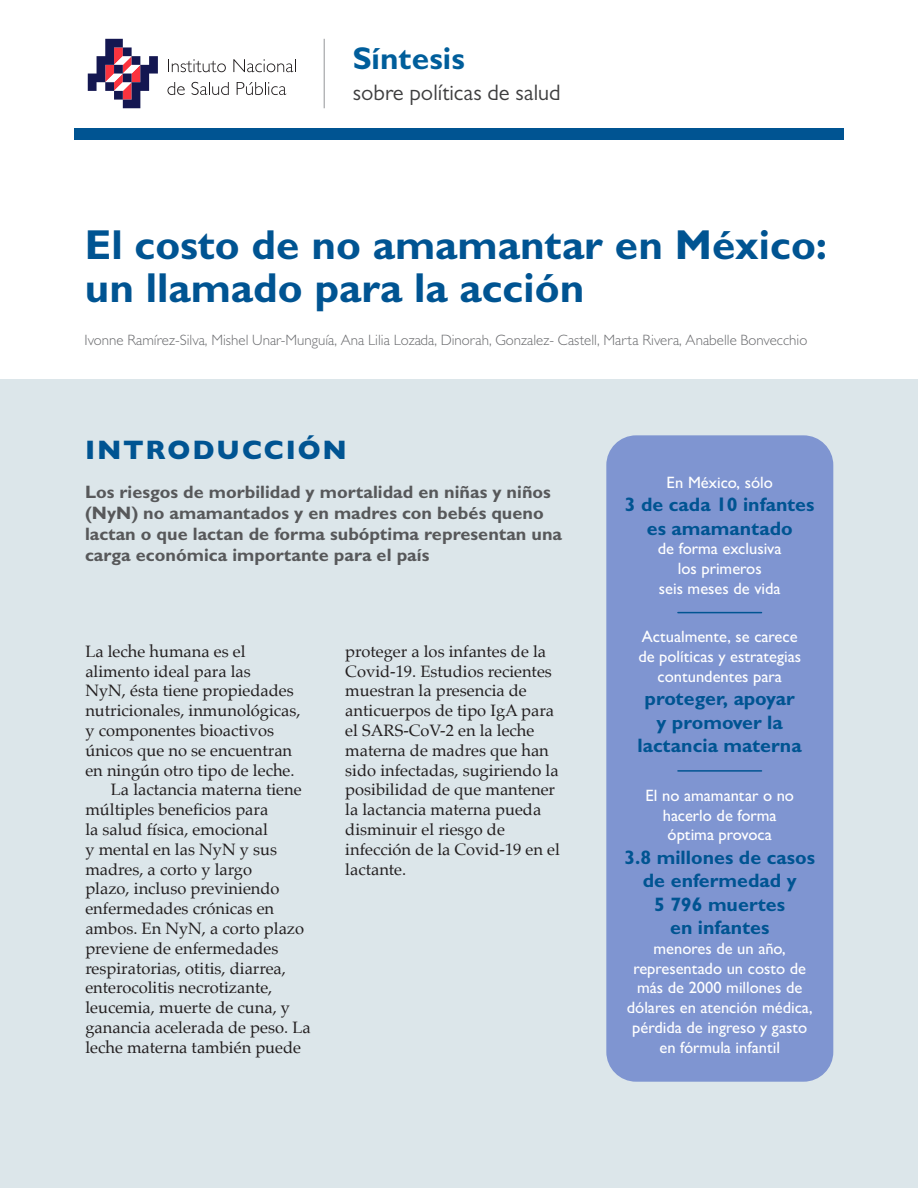
<style>
.page{position:relative;width:918px;height:1188px;background:#fff}
.page>*{position:absolute;margin:0;border:0;box-sizing:border-box;transform-origin:0 0}
.titulos{font:700 42px "Gill Sans";color:#005492}
.t1{font:700 31.5px "Gill Sans";color:#005e9b}
.subtitulos{font:800 27px "Gill Sans";letter-spacing:.075em;color:#005492}
.t2{font:22.5px "Gill Sans";color:#3e3e3f}
.Balazos{font:700 19.5px/23.4px "Gill Sans";color:#005492;text-align:center}
.subtitulo_resumen{font:700 18px/21px "Gill Sans";color:#57585a}
.CT_bandera_todo{font:16.5px/19.8px "Palatino";color:#231f20}
.Balazos-2{font:500 16.5px/19.8px "Gill Sans";color:#fff;text-align:center}
.CT_bandera_primer_pa{font:16.5px/19.8px "Palatino";color:#231f20}
.autores{font:300 15px "Gill Sans";color:#6c6d70}
</style>
<div class="page">
<div style="left:74px;top:128px;width:770px;height:12px;background:#005492"></div>
<hr style="left:324px;top:39px;width:1px;height:69px;background:#939598">
<svg style="left:168px;top:59px;width:58px;height:13px"></svg>
<svg style="left:233px;top:59px;width:63px;height:13px"></svg>
<svg style="left:167px;top:82px;width:18px;height:13px"></svg>
<svg style="left:191px;top:82px;width:38px;height:13px"></svg>
<svg style="left:237px;top:82px;width:49px;height:13px"></svg>
<svg style="left:88px;top:39px;width:70px;height:69px"></svg>
<div style="left:0;top:380px;width:918px;height:808px;background:#dce6ea"></div>
<div style="left:606px;top:435px;width:227px;height:647px;background:#7f95d1;border-radius:30px"></div>
<hr style="left:678px;top:770px;width:84px;height:2px;background:#005492">
<hr style="left:678px;top:612px;width:84px;height:1px;background:#005492">
<h2 class="t1" style="left:353px;top:38px;width:114px">Síntesis</h2>
<h3 class="t2" style="left:353px;top:80px;width:210px">sobre políticas de salud</h3>
<p class="titulos" style="left:85px;top:218px;width:744px">El costo de no amamantar en México:</p>
<p class="titulos" style="left:85px;top:262px;width:501px">un llamado para la acción</p>
<p class="autores" style="left:85px;top:331px;width:724px">Ivonne Ramírez-Silva, Mishel Unar-Munguía, Ana Lilia Lozada, Dinorah, Gonzalez- Castell, Marta Rivera, Anabelle Bonvecchio</p>
<p class="subtitulos" style="left:85px;top:434px;width:264px">INTRODUCCIÓN</p>
<p class="subtitulo_resumen" style="left:85px;top:481px;width:479px">Los riesgos de morbilidad y mortalidad en niñas y niños (NyN) no amamantados y en madres con bebés queno lactan o que lactan de forma subóptima representan una carga económica importante para el país</p>
<p class="CT_bandera_primer_pa" style="left:85px;top:641px;width:217px">La leche humana es el alimento ideal para las<br>NyN, ésta tiene propiedades nutricionales, inmunológicas, y componentes bioactivos únicos que no se encuentran en ningún otro tipo de leche.</p>
<p class="CT_bandera_todo" style="left:85px;top:780px;width:227px;text-indent:26px">La lactancia materna tiene múltiples beneficios para<br>la salud física, emocional<br>y mental en las NyN y sus madres, a corto y largo<br>plazo, incluso previniendo enfermedades crónicas en ambos. En NyN, a corto plazo previene de enfermedades respiratorias, otitis, diarrea, enterocolitis necrotizante, leucemia, muerte de cuna, y ganancia acelerada de peso. La leche materna también puede</p>
<p class="CT_bandera_todo" style="left:345px;top:641px;width:216px">proteger a los infantes de la<br>Covid-19. Estudios recientes muestran la presencia de anticuerpos de tipo IgA para el SARS-CoV-2 en la leche materna de madres que han sido infectadas, sugiriendo la posibilidad de que mantener la lactancia materna pueda disminuir el riesgo de infección de la Covid-19 en el lactante.</p>
<p class="Balazos-2" style="left:667px;top:472px;width:108px">En México, sólo</p>
<p class="Balazos" style="left:625px;top:493px;width:191px">3 de cada 10 infantes es amamantado</p>
<p class="Balazos-2" style="left:658px;top:539px;width:125px">de forma exclusiva los primeros<br>seis meses de vida</p>
<p class="Balazos-2" style="left:638px;top:627px;width:164px">Actualmente, se carece de políticas y estrategias contundentes para</p>
<p class="Balazos" style="left:645px;top:687px;width:152px">proteger, apoyar</p>
<p class="Balazos" style="left:657px;top:710px;width:128px">y promover la</p>
<p class="Balazos" style="left:638px;top:734px;width:166px">lactancia materna</p>
<p class="Balazos-2" style="left:645px;top:785px;width:150px">El no amamantar o no hacerlo de forma óptima provoca</p>
<p class="Balazos" style="left:624px;top:845px;width:192px">3.8 millones de casos de enfermedad y</p>
<p class="Balazos" style="left:654px;top:892px;width:132px">5 796 muertes</p>
<p class="Balazos" style="left:670px;top:915px;width:101px">en infantes</p>
<p class="Balazos-2" style="left:627px;top:938px;width:187px">menores de un año, representado un costo de más de 2000 millones de dólares en atención médica, pérdida de ingreso y gasto</p>
<p class="Balazos-2" style="left:659px;top:1037px;width:122px">en fórmula infantil</p>
</div>
